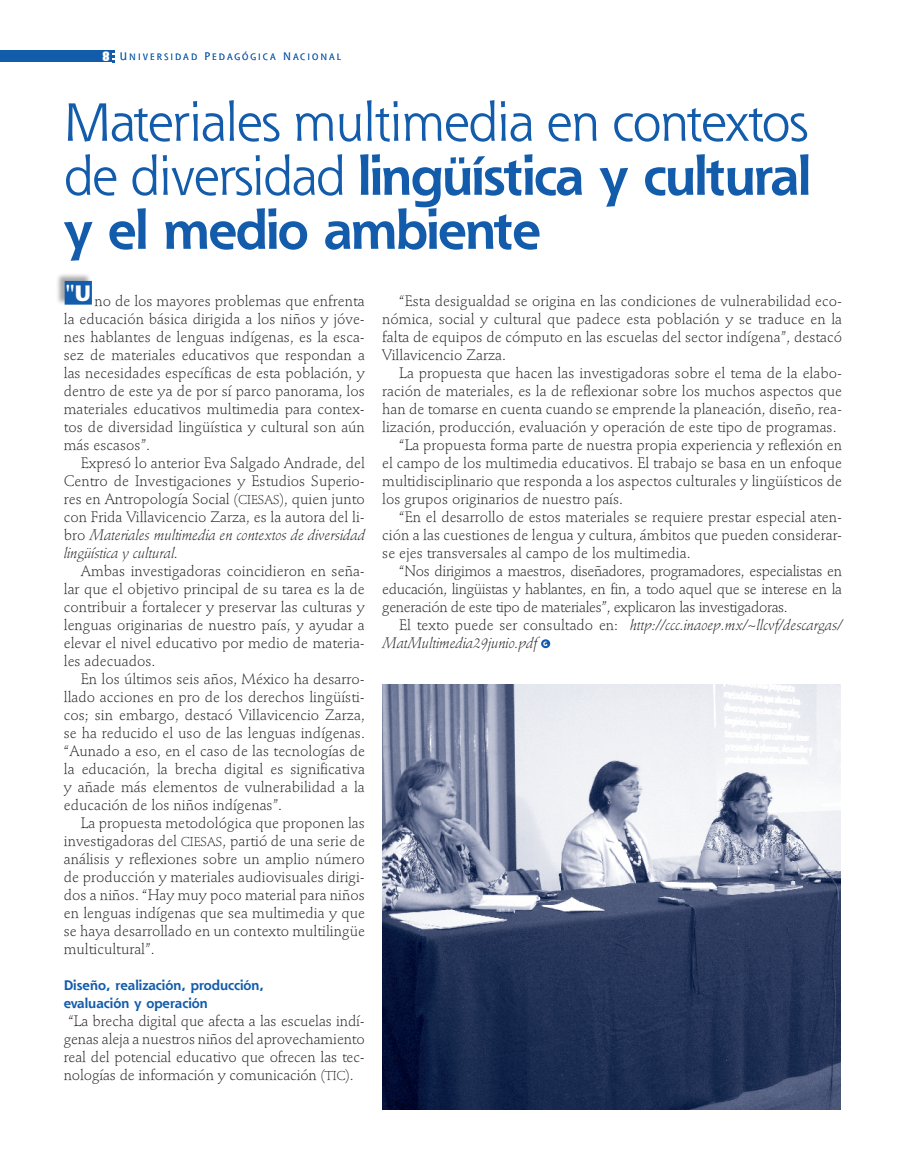
<style>
.page{position:relative;width:906px;height:1174px;background:#fff}
.page>*{position:absolute;margin:0;border:0;box-sizing:border-box;transform-origin:0 0}
.tit_1{font:52.5px/54px "Shannon";letter-spacing:-.035em;color:#135cab;text-align:justify}
.t1{font:700 22.2px "Stone Sans";color:#fff}
.t2{font:300 15px/18px "Stempel Schneidler";color:#231f20;text-align:justify}
.t3{font:italic 300 15px/18px "Stempel Schneidler";color:#231f20}
.t4{font:700 13.5px "Shannon";color:#135cab}
.t5{font:8.85px "Shannon Book SC850";letter-spacing:.235em;color:#135cab}
.t6{font:700 6.3px "Stone Sans";color:#fff;scale:.95 1}
.s1{font-family:"Briem Akademi MM 900 400";font-size:13.5px;color:#fff}
.s2{font-size:10.5px}
.s3{font-weight:700}
.s4{font-style:normal}
.s5{font-family:"Stempel Schneidler Light SC850";font-weight:400;font-size:12.75px}
.s6{font-style:italic}
</style>
<div class="page">
<div style="left:0;top:50px;width:111px;height:12px;background:#135cab"></div>
<svg style="left:113px;top:50px;width:2px;height:12px"></svg>
<div style="left:56px;top:272px;width:36px;height:33px;background:#231f20;opacity:.4"></div>
<div style="left:65px;top:281px;width:27px;height:24px;background:#135cab"></div>
<div style="left:541px;top:639px;width:9px;height:9px;background:#135cab;border-radius:50%"></div>
<img style="left:382px;top:684px;width:458px;height:425px">
<p class="t5" style="left:103px;top:51px;width:240px"><span class="s1">8</span> <span class="s2">U</span>NIVERSIDAD <span class="s2">P</span>EDAGÓGICA <span class="s2">N</span> ACIONAL</p>
<p class="tit_1" style="left:64px;top:94px;width:749px">Materiales multimedia en contextos de diversidad <span class="s3">lingüística y cultural y el medio ambiente</span></p>
<p class="t2" style="left:382px;top:292px;width:461px;text-indent:17px">“Esta desigualdad se origina en las condiciones de vulnerabilidad eco&shy;nómica, social y cultural que padece esta población y se traduce en la falta de equipos de cómputo en las escuelas del sector indígena”, destacó Villavicencio Zarza.</p>
<p class="t2" style="left:382px;top:364px;width:461px;text-indent:17px">La propuesta que hacen las investigadoras sobre el tema de la elabo&shy;ración de materiales, es la de reflexionar sobre los muchos aspectos que han de tomarse en cuenta cuando se emprende la planeación, diseño, rea&shy;lización, producción, evaluación y operación de este tipo de programas.</p>
<p class="t2" style="left:382px;top:436px;width:461px;text-indent:17px">“La propuesta forma parte de nuestra propia experiencia y reflexión en el campo de los multimedia educativos. El trabajo se basa en un enfoque multidisciplinario que responda a los aspectos culturales y lingüísticos de los grupos originarios de nuestro país.</p>
<p class="t2" style="left:382px;top:508px;width:461px;text-indent:17px">“En el desarrollo de estos materiales se requiere prestar especial aten&shy;ción a las cuestiones de lengua y cultura, ámbitos que pueden considerar&shy;se ejes transversales al campo de los multimedia.</p>
<p class="t2" style="left:382px;top:562px;width:461px;text-indent:17px">“Nos dirigimos a maestros, diseñadores, programadores, especialistas en educación, lingüistas y hablantes, en fin, a todo aquel que se interese en la generación de este tipo de materiales”, explicaron las investigadoras.</p>
<p class="t3" style="left:382px;top:616px;width:461px;text-indent:17px"><span class="s4">El texto puede ser consultado en:</span> http://ccc.inaoep.mx/~llcvf/descargas/<br>MatMultimedia29junio.pdf</p>
<p class="t1" style="left:65px;top:280px;width:27px">"U</p>
<p class="t2" style="left:64px;top:292px;width:303px;text-indent:31px">no de los mayores problemas que enfrenta la educación básica dirigida a los niños y jóve&shy;nes hablantes de lenguas indígenas, es la esca&shy;sez de materiales educativos que respondan a las necesidades específicas de esta población, y dentro de este ya de por sí parco panorama, los materiales educativos multimedia para contex&shy;tos de diversidad lingüística y cultural son aún más escasos”.</p>
<p class="t2" style="left:64px;top:454px;width:303px;text-indent:17px">Expresó lo anterior Eva Salgado Andrade, del Centro de Investigaciones y Estudios Superio&shy;res en Antropología Social (<span class="s5">CIESAS</span>), quien junto con Frida Villavicencio Zarza, es la autora del li&shy;bro <span class="s6">Materiales multimedia en contextos de diversidad lingüística y cultural.</span></p>
<p class="t2" style="left:64px;top:562px;width:303px;text-indent:17px">Ambas investigadoras coincidieron en seña&shy;lar que el objetivo principal de su tarea es la de contribuir a fortalecer y preservar las culturas y lenguas originarias de nuestro país, y ayudar a elevar el nivel educativo por medio de materia&shy;les adecuados.</p>
<p class="t2" style="left:64px;top:670px;width:303px;text-indent:17px">En los últimos seis años, México ha desarro&shy;llado acciones en pro de los derechos lingüísti&shy;cos; sin embargo, destacó Villavicencio Zarza, se ha reducido el uso de las lenguas indígenas. “Aunado a eso, en el caso de las tecnologías de la educación, la brecha digital es significativa y añade más elementos de vulnerabilidad a la educación de los niños indígenas”.</p>
<p class="t2" style="left:64px;top:814px;width:303px;text-indent:17px">La propuesta metodológica que proponen las investigadoras del <span class="s5">CIESAS</span>, partió de una serie de análisis y reflexiones sobre un amplio número de producción y materiales audiovisuales dirigi&shy;dos a niños. “Hay muy poco material para niños en lenguas indígenas que sea multimedia y que se haya desarrollado en un contexto multilingüe multicultural”.</p>
<p class="t4" style="left:64px;top:977px;width:202px">Diseño, realización, producción,</p>
<p class="t4" style="left:64px;top:995px;width:146px">evaluación y operación</p>
<p class="t2" style="left:64px;top:1012px;width:303px;text-indent:5px">“La brecha digital que afecta a las escuelas indí&shy;genas aleja a nuestros niños del aprovechamiento real del potencial educativo que ofrecen las tec&shy;nologías de información y comunicación (<span class="s5">TIC</span>).</p>
<p class="t6" style="left:543px;top:640px;width:6px">G</p>
</div>
